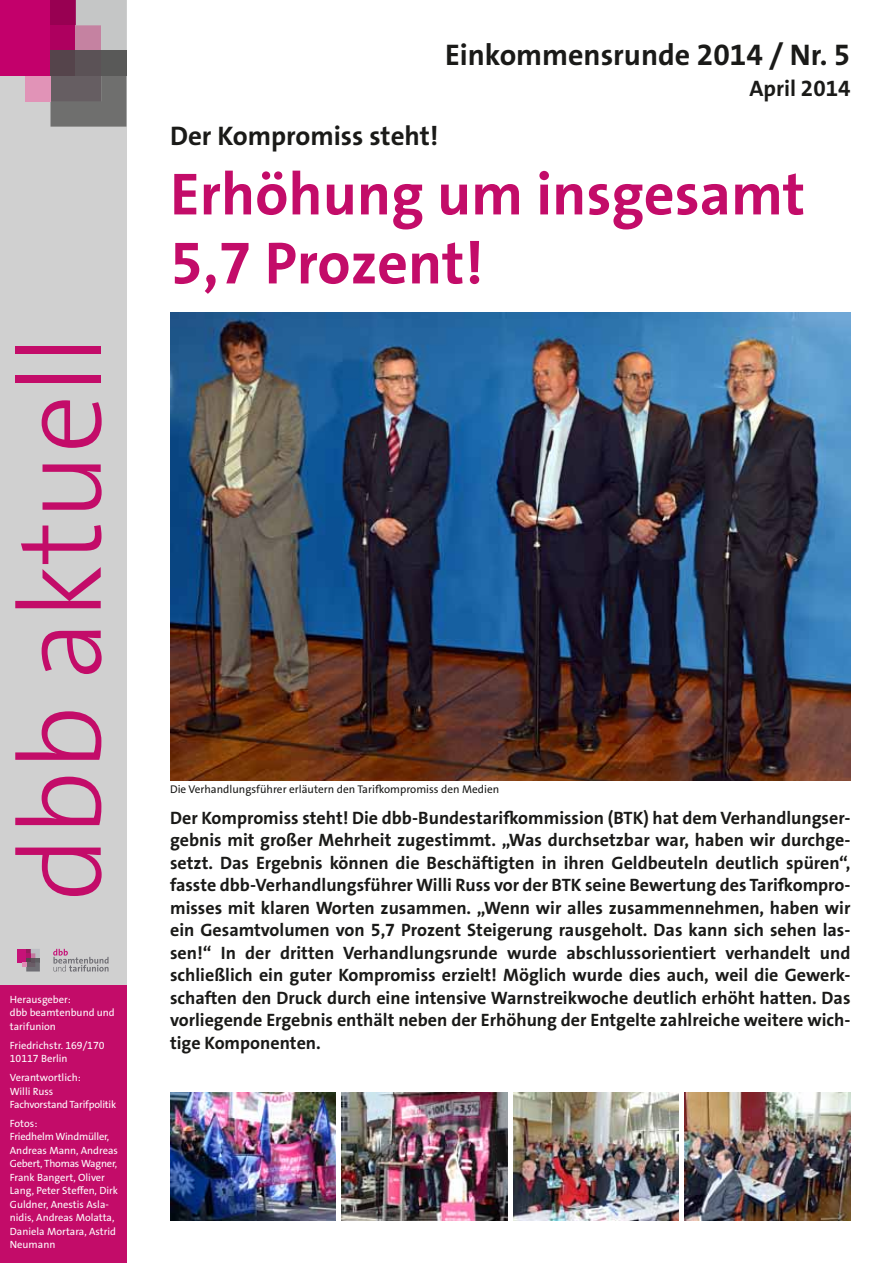
<style>
.page{position:relative;width:893px;height:1263px;background:#fff}
.page>*{position:absolute;margin:0;border:0;box-sizing:border-box;transform-origin:0 0}
.t1{font:300 117px "The Sans Os F";color:#c30c69}
.t2{font:700 60px/69px "The Sans Os F";color:#c30c69}
.t3{font:700 30px "The Sans Os F";color:#1a1a18}
.t4{font:700 27px "The Sans Os F";color:#1a1a18}
.t5{font:700 22.5px "The Sans Os F";color:#1a1a18}
.t6{font:700 18px/22.5px "The Sans Os F";color:#1a1a18;text-align:justify}
.t7{font:11.25px "The Sans Os F";color:#1a1a18}
.t8{font:10.5px/13.5px "The Sans Os F";color:#fff}
.t9{font:10.5px/13.5px "The Sans Os F";letter-spacing:-.02em;color:#fff}
</style>
<div class="page">
<div style="left:0;top:0;width:126px;height:1263px;background:#d0d0d0"></div>
<div style="left:0;top:985px;width:126px;height:278px;background:#c30c69"></div>
<svg style="left:53px;top:949px;width:56px;height:22px"></svg>
<div style="left:17px;top:949px;width:9px;height:13px;background:#c61278"></div>
<svg style="left:22px;top:949px;width:18px;height:22px"></svg>
<img style="left:513px;top:1093px;width:166px;height:127px">
<img style="left:342px;top:1093px;width:165px;height:127px">
<img style="left:170px;top:1093px;width:166px;height:127px">
<img style="left:170px;top:313px;width:680px;height:467px">
<div style="left:0;top:0;width:51px;height:76px;background:#c3006b"></div>
<div style="left:51px;top:0;width:25px;height:25px;background:#980052"></div>
<div style="left:51px;top:25px;width:25px;height:26px;background:#ae005f"></div>
<div style="left:51px;top:51px;width:25px;height:25px;background:#55444b"></div>
<svg style="left:76px;top:0;width:50px;height:51px"></svg>
<div style="left:76px;top:51px;width:25px;height:25px;background:#5b5256"></div>
<div style="left:101px;top:51px;width:25px;height:25px;background:#595958"></div>
<svg style="left:51px;top:76px;width:75px;height:51px;background:#6c6a6a"></svg>
<div style="left:25px;top:76px;width:26px;height:25px;background:#e193b7"></div>
<img style="left:685px;top:1093px;width:165px;height:127px">
<h1 class="t1" style="left:-14px;top:901px;width:568px;rotate:-90deg">dbb aktuell</h1>
<p class="t8" style="left:10px;top:993px;width:106px">Herausgeber:<br>dbb beamtenbund und tarifunion</p>
<p class="t8" style="left:10px;top:1038px;width:96px">Friedrichstr. 169/170<br>10117 Berlin</p>
<p class="t9" style="left:10px;top:1071px;width:108px">Verantwortlich:<br>Willi Russ<br>Fachvorstand Tarifpolitik</p>
<p class="t8" style="left:10px;top:1116px;width:110px">Fotos:<br>Friedhelm Windmüller,<br>Andreas Mann, Andreas<br>Gebert, Thomas Wagner,<br>Frank Bangert, Oliver<br>Lang, Peter Steffen, Dirk<br>Guldner, Anestis Asla&shy;nidis, Andreas Molatta,<br>Daniela Mortara, Astrid<br>Neumann</p>
<h3 class="t3" style="left:445px;top:35px;width:407px">Einkommensrunde 2014 / Nr. 5</h3>
<p class="t5" style="left:749px;top:74px;width:103px">April 2014</p>
<h3 class="t4" style="left:170px;top:119px;width:270px">Der Kompromiss steht!</h3>
<h2 class="t2" style="left:170px;top:160px;width:637px">Erhöhung um insgesamt<br>5,7 Prozent!</h2>
<p class="t7" style="left:170px;top:782px;width:331px">Die Verhandlungsführer erläutern den Tarifkompromiss den Medien</p>
<p class="t6" style="left:170px;top:806px;width:682px">Der Kompromiss steht! Die dbb-Bundestarifkommission (BTK) hat dem Verhandlungser&shy;gebnis mit großer Mehrheit zugestimmt. „Was durchsetzbar war, haben wir durchge&shy;setzt. Das Ergebnis können die Beschäftigten in ihren Geldbeuteln deutlich spüren“, fasste dbb-Verhandlungsführer Willi Russ vor der BTK seine Bewertung des Tarifkompro&shy;misses mit klaren Worten zusammen. „Wenn wir alles zusammennehmen, haben wir ein Gesamtvolumen von 5,7 Prozent Steigerung rausgeholt. Das kann sich sehen las&shy;sen!“ In der dritten Verhandlungsrunde wurde abschlussorientiert verhandelt und schließlich ein guter Kompromiss erzielt! Möglich wurde dies auch, weil die Gewerk&shy;schaften den Druck durch eine intensive Warnstreikwoche deutlich erhöht hatten. Das vorliegende Ergebnis enthält neben der Erhöhung der Entgelte zahlreiche weitere wich&shy;tige Komponenten.</p>
</div>
